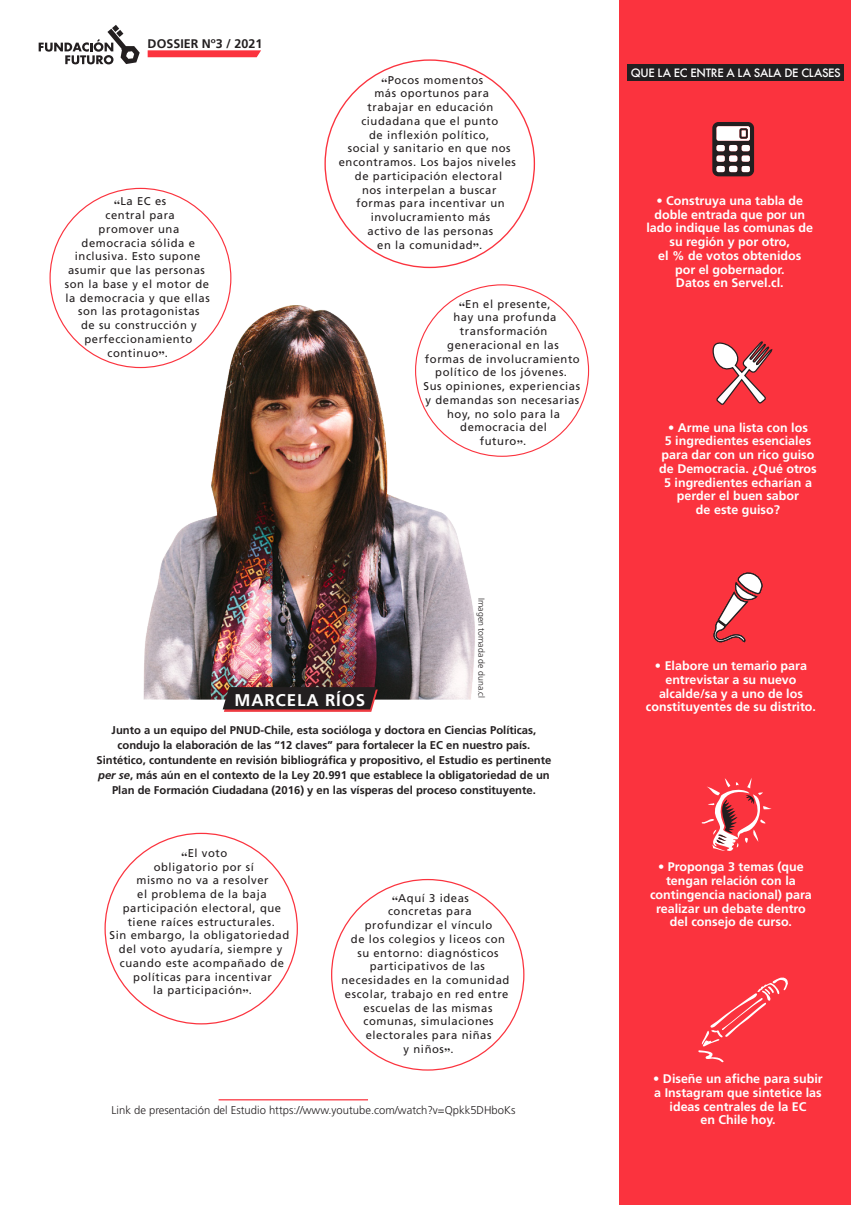
<style>
.page{position:relative;width:851px;height:1205px;background:#fff}
.page>*{position:absolute;margin:0;border:0;box-sizing:border-box;transform-origin:0 0}
.Bajada{font:700 17px "Frutiger";letter-spacing:.05em;color:#fff}
.Bajada-2{font:700 12.5px/13.8px "Frutiger";color:#fff;text-align:center}
.t1{font:700 12.5px "Frutiger";color:#231f20}
.t2{font:11.25px/13.8px "Frutiger";letter-spacing:.05em;color:#231f20;text-align:center}
.Bajada-3{font:700 11.25px/15px "Frutiger";color:#231f20;text-align:center}
.t3{font:300 11.25px "Frutiger";color:#231f20}
.t4{font:500 11.25px "Futura";letter-spacing:-.03em;color:#fff}
.t5{font:300 8.75px "Frutiger";color:#231f20}
.s1{font-family:"Times";font-weight:700}
.s2{font-style:italic}
</style>
<div class="page">
<div style="left:619px;top:0;width:231px;height:1205px;background:#fb333e"></div>
<div style="left:626px;top:64px;width:217px;height:17px;background:#231f20"></div>
<svg style="left:148px;top:50px;width:113px;height:7px"></svg>
<svg style="left:39px;top:25px;width:101px;height:39px"></svg>
<svg style="left:712px;top:122px;width:42px;height:54px;background:#7f7374"></svg>
<svg style="left:701px;top:778px;width:70px;height:73px"></svg>
<svg style="left:712px;top:341px;width:61px;height:64px"></svg>
<svg style="left:698px;top:977px;width:89px;height:85px"></svg>
<svg style="left:713px;top:572px;width:50px;height:71px"></svg>
<img style="left:136px;top:282px;width:354px;height:418px">
<svg style="left:221px;top:687px;width:158px;height:25px;background:#402a2b"></svg>
<hr style="left:218px;top:1099px;width:150px;height:1px;background:#fb333e">
<p class="t1" style="left:148px;top:36px;width:116px">DOSSIER Nº3 / 2021</p>
<p class="t2" style="left:65px;top:195px;width:146px"><span class="s1">“</span>La EC es<br>central para<br>promover una democracia sólida e inclusiva. Esto supone asumir que las personas son la base y el motor de la democracia y que ellas son las protagonistas<br>de su construcción y perfeccionamiento continuo<span class="s1">”</span>.</p>
<p class="t2" style="left:381px;top:73px;width:103px"><span class="s1">“</span>Pocos momentos</p>
<p class="t2" style="left:374px;top:87px;width:116px">más oportunos para</p>
<p class="t2" style="left:367px;top:100px;width:127px">trabajar en educación</p>
<p class="t2" style="left:361px;top:114px;width:138px">ciudadana que el punto</p>
<p class="t2" style="left:369px;top:128px;width:121px">de inflexión político,</p>
<p class="t2" style="left:348px;top:142px;width:164px">social y sanitario en que nos</p>
<p class="t2" style="left:339px;top:155px;width:178px">encontramos. Los bajos niveles</p>
<p class="t2" style="left:355px;top:169px;width:149px">de participación electoral</p>
<p class="t2" style="left:362px;top:183px;width:136px">nos interpelan a buscar</p>
<p class="t2" style="left:356px;top:197px;width:150px">formas para incentivar un</p>
<p class="t2" style="left:370px;top:210px;width:121px">involucramiento más</p>
<p class="t2" style="left:367px;top:224px;width:127px">activo de las personas</p>
<p class="t2" style="left:377px;top:238px;width:107px">en la comunidad<span class="s1">”</span>.</p>
<p class="t2" style="left:425px;top:297px;width:156px"><span class="s1">“</span>En el presente,<br>hay una profunda transformación generacional en las<br>formas de involucramiento político de los jóvenes.</p>
<p class="t2" style="left:423px;top:379px;width:158px">Sus opiniones, experiencias y demandas son necesarias hoy, no solo para la democracia del<br>futuro<span class="s1">”</span>.</p>
<p class="Bajada" style="left:234px;top:690px;width:132px">MARCELA RÍOS</p>
<p class="t5" style="left:486px;top:598px;width:102px;rotate:90deg">Imagen tomada de duna.cl</p>
<p class="Bajada-3" style="left:96px;top:722px;width:456px">Junto a un equipo del PNUD-Chile, esta socióloga y doctora en Ciencias Políticas, condujo la elaboración de las “12 claves” para fortalecer la EC en nuestro país.<br>Sintético, contundente en revisión bibliográfica y propositivo, el Estudio es pertinente <span class="s2">per se</span>, más aún en el contexto de la Ley 20.991 que establece la obligatoriedad de un Plan de Formación Ciudadana (2016) y en las vísperas del proceso constituyente.</p>
<p class="t2" style="left:123px;top:846px;width:160px"><span class="s1">“</span>El voto<br>obligatorio por sí<br>mismo no va a resolver<br>el problema de la baja participación electoral, que tiene raíces estructurales.</p>
<p class="t2" style="left:110px;top:929px;width:181px">Sin embargo, la obligatoriedad del voto ayudaría, siempre y cuando este acompañado de</p>
<p class="t2" style="left:133px;top:970px;width:140px">políticas para incentivar</p>
<p class="t2" style="left:153px;top:984px;width:100px">la participación<span class="s1">”</span>.</p>
<p class="t2" style="left:392px;top:891px;width:78px"><span class="s1">“</span>Aquí 3 ideas</p>
<p class="t2" style="left:388px;top:904px;width:85px">concretas para</p>
<p class="t2" style="left:365px;top:918px;width:129px">profundizar el vínculo</p>
<p class="t2" style="left:351px;top:932px;width:155px">de los colegios y liceos con</p>
<p class="t2" style="left:357px;top:946px;width:143px">su entorno: diagnósticos</p>
<p class="t2" style="left:370px;top:959px;width:117px">participativos de las</p>
<p class="t2" style="left:341px;top:973px;width:169px">necesidades en la comunidad</p>
<p class="t2" style="left:345px;top:987px;width:165px">escolar, trabajo en red entre</p>
<p class="t2" style="left:363px;top:1001px;width:130px">escuelas de las mismas</p>
<p class="t2" style="left:363px;top:1014px;width:132px">comunas, simulaciones</p>
<p class="t2" style="left:366px;top:1028px;width:127px">electorales para niñas</p>
<p class="t2" style="left:403px;top:1042px;width:51px">y niños<span class="s1">”</span>.</p>
<p class="t3" style="left:112px;top:1103px;width:405px">Link de presentación del Estudio https://www.youtube.com/watch?v=Qpkk5DHboKs</p>
<p class="t4" style="left:630px;top:65px;width:211px">QUE LA EC ENTRE A LA SALA DE CLASES</p>
<p class="Bajada-2" style="left:646px;top:194px;width:168px">• Construya una tabla de doble entrada que por un lado indique las comunas de su región y por otro,</p>
<p class="Bajada-2" style="left:658px;top:249px;width:145px">el % de votos obtenidos</p>
<p class="Bajada-2" style="left:675px;top:262px;width:111px">por el gobernador.</p>
<p class="Bajada-2" style="left:675px;top:276px;width:109px">Datos en Servel.cl.</p>
<p class="Bajada-2" style="left:659px;top:420px;width:159px">• Arme una lista con los<br>5 ingredientes esenciales para dar con un rico guiso de Democracia. ¿Qué otros<br>5 ingredientes echarían a perder el buen sabor</p>
<p class="Bajada-2" style="left:695px;top:503px;width:86px">de este guiso?</p>
<p class="Bajada-2" style="left:645px;top:659px;width:172px">• Elabore un temario para entrevistar a su nuevo alcalde/sa y a uno de los constituyentes de su distrito.</p>
<p class="Bajada-2" style="left:650px;top:860px;width:163px">• Proponga 3 temas (que tengan relación con la contingencia nacional) para realizar un debate dentro</p>
<p class="Bajada-2" style="left:669px;top:915px;width:124px">del consejo de curso.</p>
<p class="Bajada-2" style="left:653px;top:1072px;width:171px">• Diseñe un afiche para subir a Instagram que sintetice las ideas centrales de la EC</p>
<p class="Bajada-2" style="left:700px;top:1113px;width:77px">en Chile hoy.</p>
</div>
